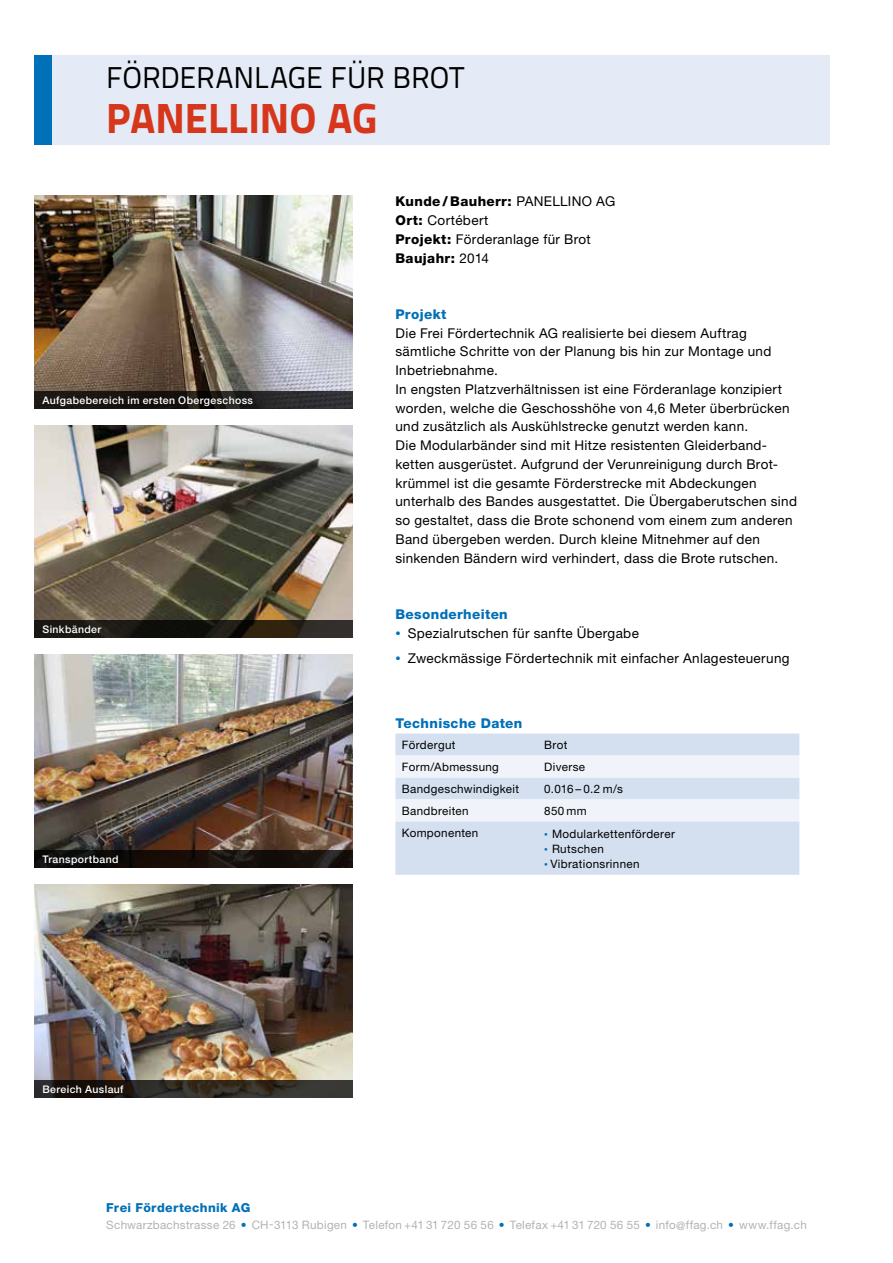
<style>
.page{position:relative;width:893px;height:1263px;background:#fff}
.page>*{position:absolute;margin:0;border:0;box-sizing:border-box;transform-origin:0 0}
.t1{font:800 42px "Titillium Text 22 L";letter-spacing:-.005em;color:#d6361b}
.t2{font:30px "Titillium Text 22 L";letter-spacing:-.005em;color:#000}
.t3{font:13.5px/18.8px "Helvetica Neue";letter-spacing:.025em;color:#000}
.t4{font:800 13.5px "Helvetica Neue";letter-spacing:.03em;color:#0070b8}
.t5{font:800 12.3px "Helvetica Neue";letter-spacing:.03em;color:#0070b8}
.t6{font:11.7px "Helvetica Neue";letter-spacing:.03em;color:#000}
.t7{font:11.7px "Helvetica Neue";letter-spacing:.025em;color:#b1b3b4}
.t8{font:500 10.5px "Helvetica Neue";letter-spacing:.035em;color:#fff}
.s1{font-weight:800}
.s2{font-size:10.5px;color:#0070b8}
.s3{font-size:7.5px;color:#0070b8}
.s4{color:#0070b8}
</style>
<div class="page">
<div style="left:34px;top:55px;width:795px;height:90px;background:#dfe7f4"></div>
<div style="left:34px;top:55px;width:17px;height:90px;background:#0070b8"></div>
<img style="left:34px;top:655px;width:319px;height:195px">
<img style="left:34px;top:884px;width:319px;height:196px">
<img style="left:34px;top:425px;width:319px;height:196px">
<img style="left:34px;top:196px;width:319px;height:195px">
<div style="left:395px;top:733px;width:404px;height:142px;background:#d4e0f0"></div>
<svg style="left:395px;top:755px;width:404px;height:66px"></svg>
<svg style="left:34px;top:391px;width:319px;height:17px;background:#1f1c1a"></svg>
<svg style="left:34px;top:621px;width:319px;height:17px;background:#1f1b14"></svg>
<svg style="left:34px;top:850px;width:319px;height:17px;background:#15100c"></svg>
<svg style="left:34px;top:1080px;width:319px;height:17px;background:#2c2721"></svg>
<h2 class="t2" style="left:106px;top:56px;width:360px">FÖRDERANLAGE FÜR BROT</h2>
<h1 class="t1" style="left:106px;top:86px;width:272px">PANELLINO AG</h1>
<p class="t8" style="left:43px;top:394px;width:212px">Aufgabebereich im ersten Obergeschoss</p>
<p class="t8" style="left:43px;top:623px;width:60px">Sinkbänder</p>
<p class="t8" style="left:43px;top:853px;width:77px">Transportband</p>
<p class="t8" style="left:43px;top:1082px;width:83px">Bereich Auslauf</p>
<p class="t3" style="left:395px;top:192px;width:221px"><span class="s1">Kunde / Bauherr:</span> PANELLINO AG<br><span class="s1">Ort:</span> Cortébert<br><span class="s1">Projekt:</span> Förderanlage für Brot<br><span class="s1">Baujahr:</span> 2014</p>
<p class="t4" style="left:395px;top:306px;width:53px">Projekt</p>
<p class="t3" style="left:395px;top:323px;width:403px">Die Frei Fördertechnik AG realisierte bei diesem Auftrag sämtliche Schritte von der Planung bis hin zur Montage und Inbetriebnahme.<br>In engsten Platzverhältnissen ist eine Förderanlage konzipiert worden, welche die Geschosshöhe von 4,6 Meter überbrücken und zusätzlich als Auskühlstrecke genutzt werden kann.<br>Die Modularbänder sind mit Hitze resistenten Gleiderband&shy;ketten ausgerüstet. Aufgrund der Verunreinigung durch Brot&shy;krümmel ist die gesamte Förderstrecke mit Abdeckungen unterhalb des Bandes ausgestattet. Die Übergaberutschen sind so gestaltet, dass die Brote schonend vom einem zum anderen Band übergeben werden. Durch kleine Mitnehmer auf den sinkenden Bändern wird verhindert, dass die Brote rutschen.</p>
<p class="t4" style="left:395px;top:606px;width:114px">Besonderheiten</p>
<p class="t3" style="left:395px;top:623px;width:245px"><span class="s2">•</span> Spezialrutschen für sanfte Übergabe</p>
<p class="t3" style="left:395px;top:648px;width:396px"><span class="s2">•</span> Zweckmässige Fördertechnik mit einfacher Anlagesteuerung</p>
<p class="t4" style="left:395px;top:715px;width:128px">Technische Daten</p>
<p class="t6" style="left:402px;top:738px;width:55px">Fördergut</p>
<p class="t6" style="left:544px;top:738px;width:25px">Brot</p>
<p class="t6" style="left:402px;top:760px;width:99px">Form/Abmessung</p>
<p class="t6" style="left:544px;top:760px;width:42px">Diverse</p>
<p class="t6" style="left:402px;top:782px;width:119px">Bandgeschwindigkeit</p>
<p class="t6" style="left:544px;top:782px;width:80px">0.016 – 0.2 m/s</p>
<p class="t6" style="left:402px;top:804px;width:68px">Bandbreiten</p>
<p class="t6" style="left:544px;top:804px;width:44px">850 mm</p>
<p class="t6" style="left:402px;top:826px;width:78px">Komponenten</p>
<p class="t6" style="left:544px;top:827px;width:132px"><span class="s3">•</span> Modularkettenförderer</p>
<p class="t6" style="left:544px;top:842px;width:61px"><span class="s3">•</span> Rutschen</p>
<p class="t6" style="left:544px;top:857px;width:97px"><span class="s3">•</span> Vibrationsrinnen</p>
<p class="t5" style="left:106px;top:1201px;width:146px">Frei Fördertechnik AG</p>
<p class="t7" style="left:106px;top:1218px;width:702px">Schwarzbachstrasse 26 <span class="s4">•</span> CH-3113 Rubigen <span class="s4">•</span> Telefon +41 31 720 56 56 <span class="s4">•</span> Telefax +41 31 720 56 55 <span class="s4">•</span> info@ffag.ch <span class="s4">•</span> www.ffag.ch</p>
</div>
